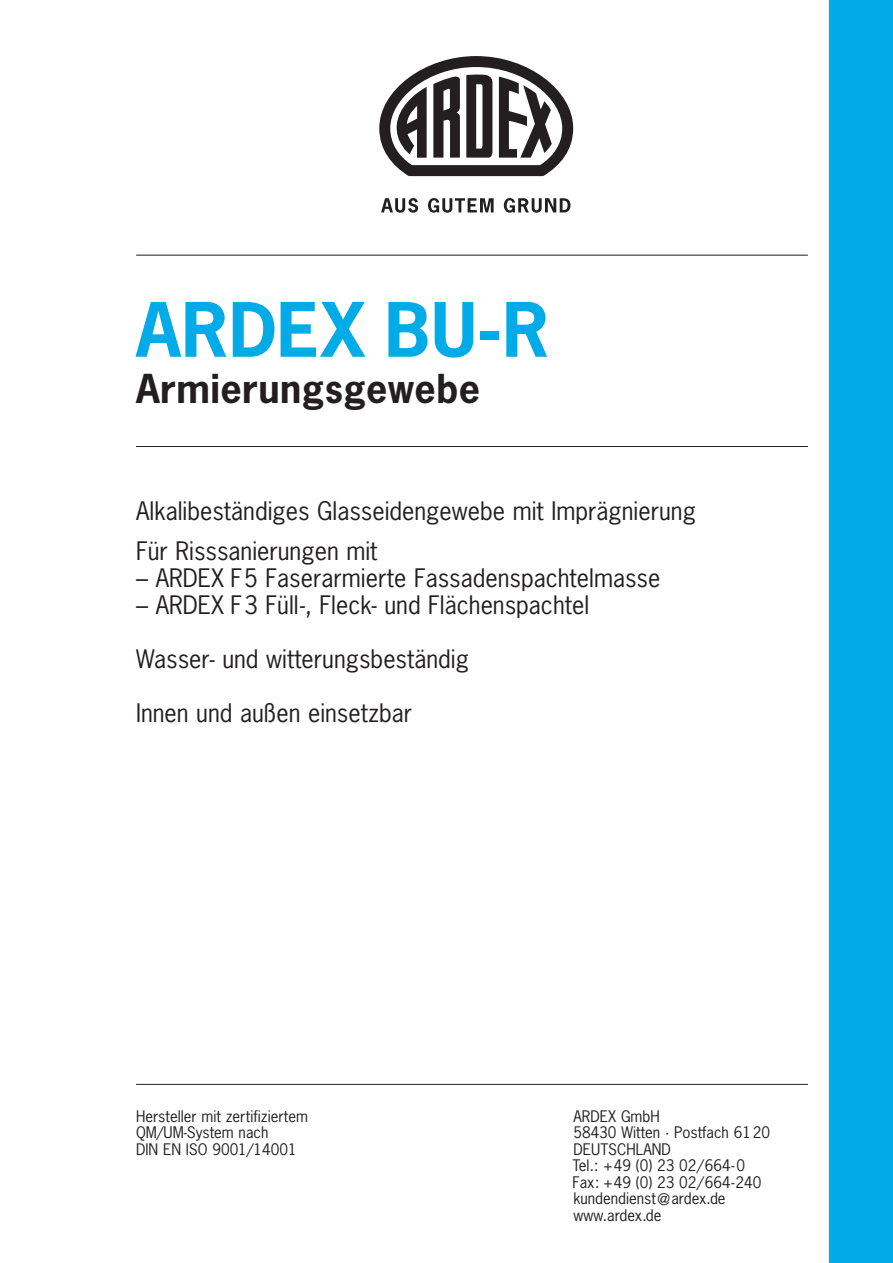
<style>
.page{position:relative;width:893px;height:1263px;background:#fff}
.page>*{position:absolute;margin:0;border:0;box-sizing:border-box;transform-origin:0 0}
.t1{font:700 70.5px "News Gothic";letter-spacing:.01em;color:#00abe7}
.t2{font:700 37.5px "News Gothic";letter-spacing:.01em;color:#231f20}
.t3{font:24px/40.5px "News Gothic";color:#231f20}
.t4{font:15px/16.5px "News Gothic";color:#231f20}
</style>
<div class="page">
<div style="left:829px;top:0;width:64px;height:1263px;background:#00abe7"></div>
<hr style="left:136px;top:1084px;width:672px;height:1px;background:#231f20">
<hr style="left:136px;top:255px;width:672px;height:1px;background:#231f20">
<hr style="left:136px;top:446px;width:672px;height:1px;background:#231f20">
<svg style="left:379px;top:56px;width:194px;height:120px"></svg>
<svg style="left:381px;top:198px;width:37px;height:15px"></svg>
<svg style="left:428px;top:198px;width:66px;height:15px"></svg>
<svg style="left:504px;top:198px;width:66px;height:15px"></svg>
<h1 class="t1" style="left:136px;top:291px;width:414px">ARDEX BU-R</h1>
<h2 class="t2" style="left:136px;top:368px;width:345px">Armierungsgewebe</h2>
<p class="t3" style="left:136px;top:491px;width:561px">Alkalibeständiges Glasseidengewebe mit Imprägnierung<br>Für Risssanierungen mit</p>
<p class="t3" style="left:136px;top:559px;width:526px">– ARDEX F5 Faserarmierte Fassadenspachtelmasse</p>
<p class="t3" style="left:136px;top:586px;width:455px">– ARDEX F3 Füll-, Fleck- und Flächenspachtel</p>
<p class="t3" style="left:136px;top:640px;width:334px">Wasser- und witterungsbeständig</p>
<p class="t3" style="left:136px;top:694px;width:278px">Innen und außen einsetzbar</p>
<p class="t4" style="left:136px;top:1108px;width:173px">Hersteller mit zertifiziertem<br>QM/UM-System nach<br>DIN EN ISO 9001/14001</p>
<p class="t4" style="left:572px;top:1108px;width:199px">ARDEX GmbH<br>58430 Witten · Postfach 6120<br>DEUTSCHLAND<br>Tel.: +49 (0) 23 02/664-0<br>Fax: +49 (0) 23 02/664-240 kundendienst@ardex.de www.ardex.de</p>
</div>
